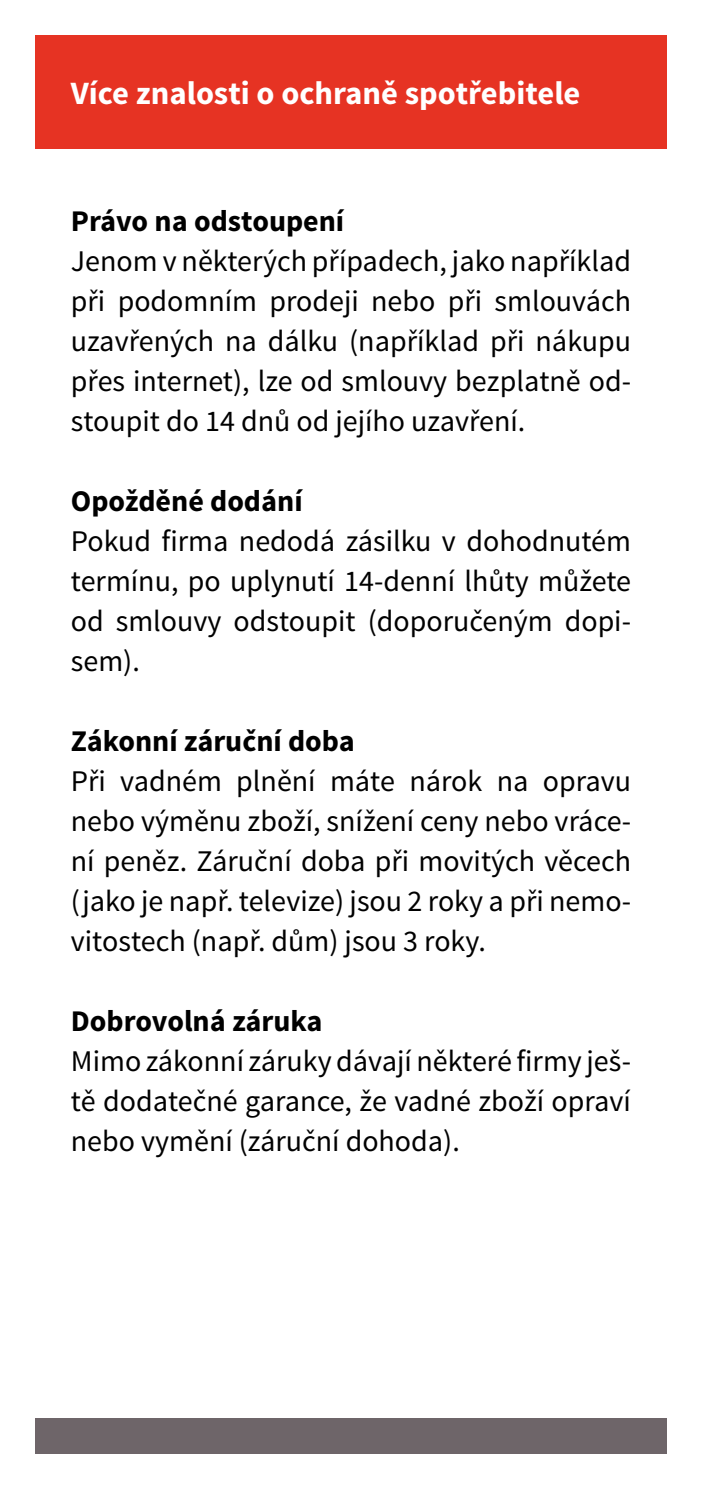
<style>
.page{position:relative;width:702px;height:1489px;background:#fff}
.page>*{position:absolute;margin:0;border:0;box-sizing:border-box;transform-origin:0 0}
.t1{font:700 32.5px "Source Sans Pro";color:#fff}
.P__Fließtext{font:30px/40px "Source Sans Pro";color:#000;text-align:justify}
.H2__Zwischenübersch{font:700 30px "Source Sans Pro";color:#000}
</style>
<div class="page">
<div style="left:35px;top:1417px;width:631px;height:36px;background:#6e6569"></div>
<div style="left:35px;top:35px;width:631px;height:114px;background:#e63323"></div>
<p class="t1" style="left:71px;top:73px;width:511px">Více znalosti o ochraně spotřebitele</p>
<h2 class="H2__Zwischenübersch" style="left:71px;top:202px;width:275px">Právo na odstoupení</h2>
<p class="P__Fließtext" style="left:71px;top:241px;width:561px">Jenom v některých případech, jako například při podomním prodeji nebo při smlouvách uzavřených na dálku (například při nákupu přes internet), lze od smlouvy bezplatně od&shy;stoupit do 14 dnů od jejího uzavření.</p>
<h2 class="H2__Zwischenübersch" style="left:71px;top:482px;width:233px">Opožděné dodání</h2>
<p class="P__Fließtext" style="left:71px;top:521px;width:561px">Pokud firma nedodá zásilku v dohodnutém termínu, po uplynutí 14-denní lhůty můžete od smlouvy odstoupit (doporučeným dopi&shy;sem).</p>
<h2 class="H2__Zwischenübersch" style="left:71px;top:722px;width:285px">Zákonní záruční doba</h2>
<p class="P__Fließtext" style="left:71px;top:761px;width:561px">Při vadném plnění máte nárok na opravu nebo výměnu zboží, snížení ceny nebo vráce&shy;ní peněz. Záruční doba při movitých věcech (jako je např. televize) jsou 2 roky a při nemo&shy;vitostech (např. dům) jsou 3 roky.</p>
<h2 class="H2__Zwischenübersch" style="left:71px;top:1002px;width:253px">Dobrovolná záruka</h2>
<p class="P__Fließtext" style="left:71px;top:1041px;width:561px">Mimo zákonní záruky dávají některé firmy ješ&shy;tě dodatečné garance, že vadné zboží opraví nebo vymění (záruční dohoda).</p>
</div>
